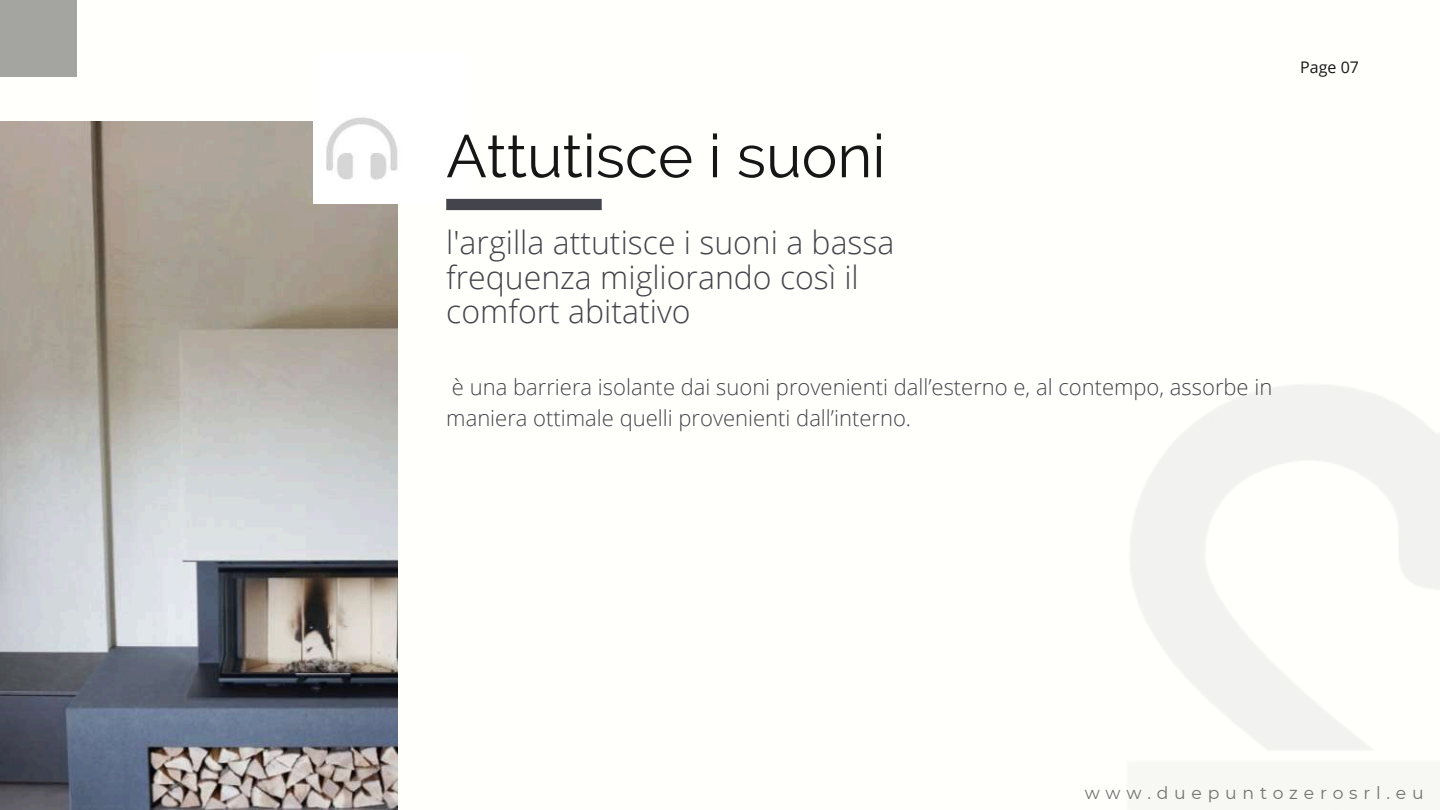
<style>
.page{position:relative;width:1440px;height:810px;background:#fff}
.page>*{position:absolute;margin:0;border:0;box-sizing:border-box;transform-origin:0 0}
.t1{font:60px "Raleway";color:#171616}
.t2{font:300 32px/34.5px "Open Sans";color:#44444c}
.t3{font:300 22px/30.8px "Open Sans";color:#44444c}
.t4{font:17.2px "Montserrat";letter-spacing:.335em;color:#737373}
.t5{font:16px "Open Sans";color:#171616}
</style>
<div class="page">
<div style="left:0;top:0;width:77px;height:77px;background:#a4a4a1"></div>
<img style="left:0;top:122px;width:397px;height:688px">
<div style="left:314px;top:54px;width:157px;height:149px;background:#fff"></div>
<div style="left:446px;top:199px;width:156px;height:11px;background:#44444c"></div>
<img style="left:326px;top:117px;width:72px;height:63px">
<h1 class="t1" style="left:446px;top:121px;width:441px">Attutisce i suoni</h1>
<h2 class="t2" style="left:446px;top:225px;width:450px">l'argilla attutisce i suoni a bassa frequenza migliorando così il comfort abitativo</h2>
<p class="t3" style="left:446px;top:371px;width:828px">è una barriera isolante dai suoni provenienti dall’esterno e, al contempo, assorbe in maniera ottimale quelli provenienti dall’interno.</p>
<p class="t5" style="left:1300px;top:56px;width:60px">Page 07</p>
<p class="t4" style="left:1085px;top:783px;width:340px">www.duepuntozerosrl.eu</p>
</div>
